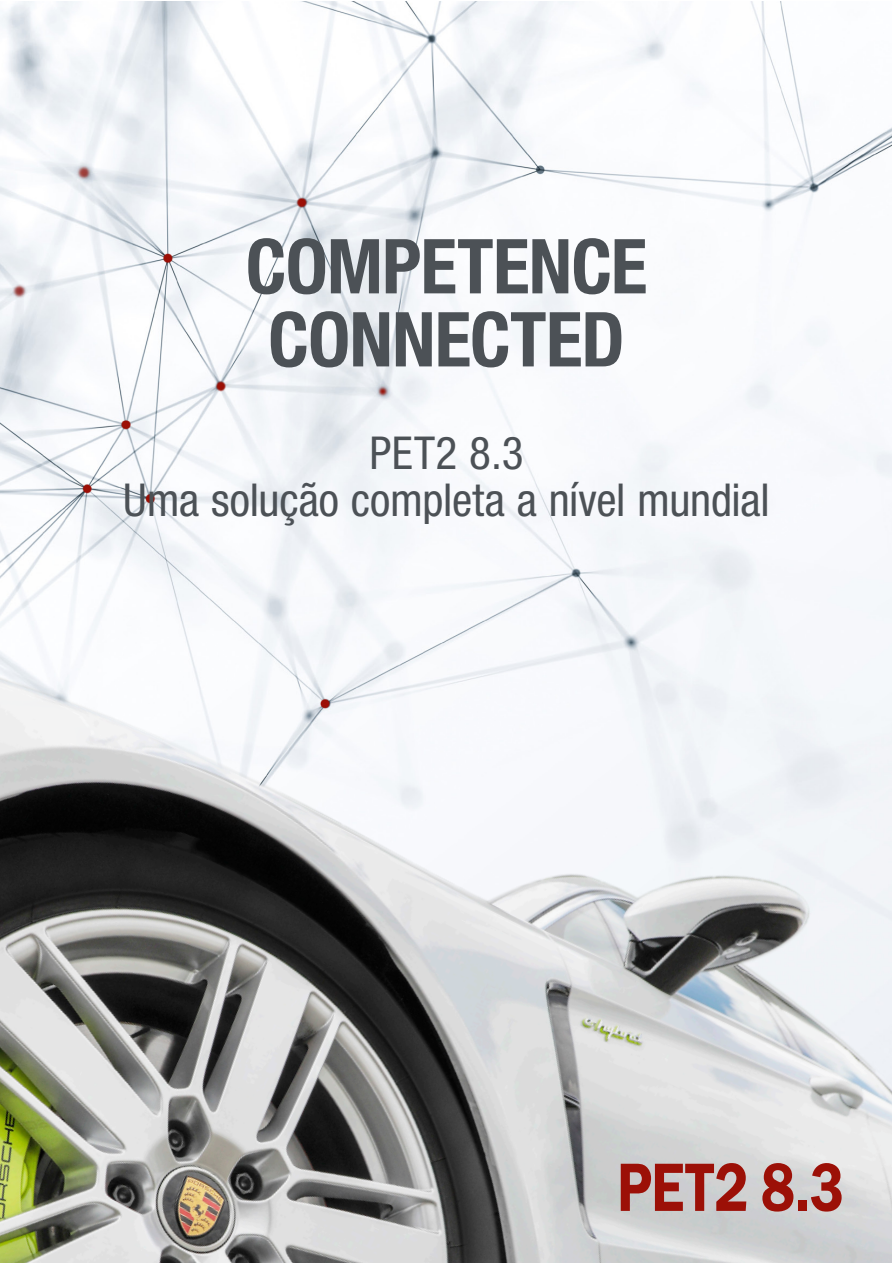
<style>
.page{position:relative;width:893px;height:1263px;background:#fff}
.page>*{position:absolute;margin:0;border:0;box-sizing:border-box;transform-origin:0 0}
.t1{font:700 condensed 75.9px/73.1px "Helvetica Neue LT Std";letter-spacing:-.01em;color:#4c5156}
.t2{font:600 68.7px "Franklin Gothic";color:#9c1007;scale:.83 1}
.t3{font:condensed 45.45px/46.8px "Helvetica Neue LT Std";letter-spacing:-.005em;color:#4c5156;text-align:center}
</style>
<div class="page">
<img style="left:0;top:1px;width:892px;height:667px">
<img style="left:0;top:668px;width:892px;height:595px">
<h1 class="t1" style="left:246px;top:229px;width:403px">COMPETENCE<br>CONNECTED</h1>
<p class="t3" style="left:123px;top:430px;width:648px">PET2 8.3<br>Uma solução completa a nível mundial</p>
<h2 class="t2" style="left:617px;top:1147px;width:275px">PET2 8.3</h2>
</div>
